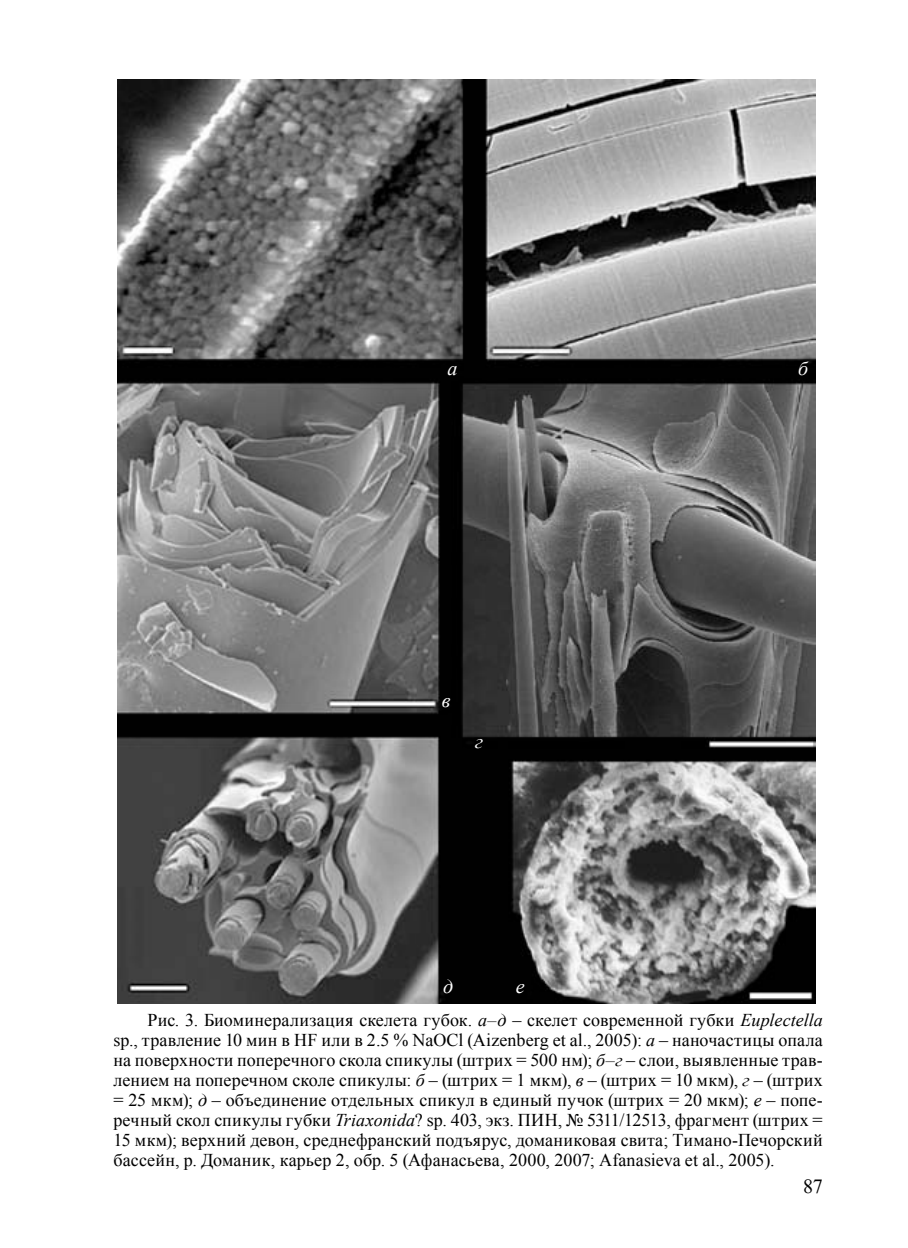
<style>
.page{position:relative;width:908px;height:1248px;background:#fff}
.page>*{position:absolute;margin:0;border:0;box-sizing:border-box;transform-origin:0 0}
.t1{font:italic 20px "Times New Roman";color:#fff}
.t2{font:20px "Times New Roman";color:#000}
.t3{font:18px/20px "Times New Roman";letter-spacing:.005em;color:#000;text-align:justify}
.s1{font-style:italic}
</style>
<div class="page">
<img style="left:118px;top:79px;width:697px;height:923px">
<p class="t1" style="left:447px;top:354px;width:11px">а</p>
<p class="t1" style="left:797px;top:354px;width:12px">б</p>
<p class="t1" style="left:442px;top:686px;width:10px">в</p>
<p class="t1" style="left:475px;top:727px;width:9px">г</p>
<p class="t1" style="left:443px;top:972px;width:12px">д</p>
<p class="t1" style="left:515px;top:972px;width:10px">е</p>
<p class="t3" style="left:113px;top:1009px;width:710px;text-indent:34px">Рис. 3. Биоминерализация скелета губок. <span class="s1">а–д</span> – скелет современной губки <span class="s1">Euplectella </span>sp., травление 10 мин в HF или в 2.5 % NaOCl (Aizenberg et al., 2005): <span class="s1">а</span> – наночастицы опала на поверхности поперечного скола спикулы (штрих = 500 нм); <span class="s1">б–г</span> – слои, выявленные трав&shy;лением на поперечном сколе спикулы: <span class="s1">б</span> – (штрих = 1 мкм), <span class="s1">в</span> – (штрих = 10 мкм), <span class="s1">г</span> – (штрих = 25 мкм); <span class="s1">д</span> – объединение отдельных спикул в единый пучок (штрих = 20 мкм); <span class="s1">е</span> – попе&shy;речный скол спикулы губки <span class="s1">Triaxonida</span>? sp. 403, экз. ПИН, № 5311/12513, фрагмент (штрих = 15 мкм); верхний девон, среднефранский подъярус, доманиковая свита; Тимано-Печорский бассейн, р. Доманик, карьер 2, обр. 5 (Афанасьева, 2000, 2007; Afanasieva et al., 2005).</p>
<p class="t2" style="left:802px;top:1172px;width:21px">87</p>
</div>
